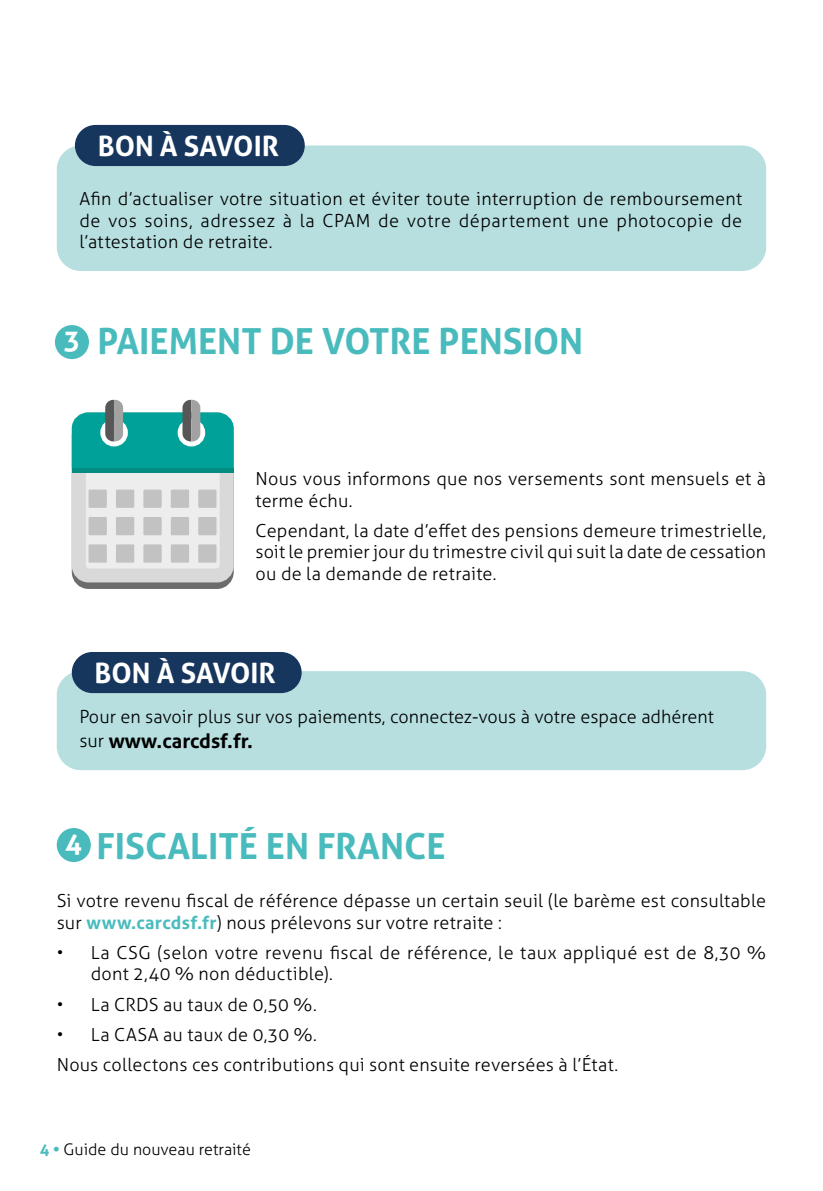
<style>
.page{position:relative;width:823px;height:1191px;background:#fff}
.page>*{position:absolute;margin:0;border:0;box-sizing:border-box;transform-origin:0 0}
.t1{font:700 36px "Aller";color:#4abbbd}
.t2{font:700 28px "Aller";color:#fff}
.t3{font:700 20px "Aller";color:#000}
.t4{font:300 18px/21.6px "Aller";letter-spacing:.01em;color:#000}
.t5{font:300 16px "Aller";color:#000}
.s1{font-size:28px;color:#fff}
.s2{font-weight:300;font-size:18px}
.s3{font-weight:700;color:#4abbbd}
</style>
<div class="page">
<div style="left:57px;top:145px;width:708px;height:126px;background:#b7dfe0;border-radius:24px"></div>
<div style="left:55px;top:325px;width:34px;height:34px;background:#4abbbd;border-radius:50%"></div>
<div style="left:57px;top:828px;width:34px;height:34px;background:#4abbbd;border-radius:50%"></div>
<div style="left:75px;top:125px;width:229px;height:41px;background:#17365d;border-radius:21px"></div>
<div style="left:57px;top:671px;width:708px;height:99px;background:#b7dfe0;border-radius:24px"></div>
<div style="left:72px;top:652px;width:229px;height:41px;background:#17365d;border-radius:21px"></div>
<div style="left:72px;top:419px;width:161px;height:170px;border:14px solid #6c6c6c;border-radius:10px"></div>
<div style="left:79px;top:419px;width:147px;height:156px;background:#ededed;border-radius:10px"></div>
<div style="left:72px;top:412px;width:161px;height:170px;border:14px solid #d9d9d9;border-radius:10px"></div>
<svg style="left:71px;top:400px;width:163px;height:75px"></svg>
<div style="left:88px;top:489px;width:19px;height:19px;background:#c2c2c2"></div>
<div style="left:116px;top:489px;width:18px;height:19px;background:#c2c2c2"></div>
<div style="left:143px;top:489px;width:18px;height:19px;background:#c2c2c2"></div>
<div style="left:171px;top:489px;width:18px;height:19px;background:#c2c2c2"></div>
<div style="left:198px;top:489px;width:18px;height:19px;background:#c2c2c2"></div>
<div style="left:88px;top:517px;width:19px;height:18px;background:#c2c2c2"></div>
<div style="left:116px;top:517px;width:18px;height:18px;background:#c2c2c2"></div>
<div style="left:143px;top:517px;width:18px;height:18px;background:#c2c2c2"></div>
<div style="left:171px;top:517px;width:18px;height:18px;background:#c2c2c2"></div>
<div style="left:198px;top:517px;width:18px;height:18px;background:#c2c2c2"></div>
<div style="left:88px;top:544px;width:19px;height:18px;background:#c2c2c2"></div>
<div style="left:116px;top:544px;width:18px;height:18px;background:#c2c2c2"></div>
<div style="left:143px;top:544px;width:18px;height:18px;background:#c2c2c2"></div>
<div style="left:171px;top:544px;width:18px;height:18px;background:#c2c2c2"></div>
<div style="left:198px;top:544px;width:18px;height:18px;background:#c2c2c2"></div>
<h2 class="t2" style="left:98px;top:129px;width:182px">BON À SAVOIR</h2>
<p class="t4" style="left:79px;top:188px;width:664px;text-align:justify">Afin d’actualiser votre situation et éviter toute interruption de remboursement de vos soins, adressez à la CPAM de votre département une photocopie de l’attestation de retraite.</p>
<h1 class="t1" style="left:63px;top:319px;width:521px"><span class="s1">3</span> PAIEMENT DE VOTRE PENSION</h1>
<p class="t4" style="left:255px;top:468px;width:512px">Nous vous informons que nos versements sont mensuels et à terme échu.</p>
<p class="t4" style="left:255px;top:519px;width:512px;text-align:justify">Cependant, la date d’effet des pensions demeure trimestrielle, soit le premier jour du trimestre civil qui suit la date de cessation ou de la demande de retraite.</p>
<h2 class="t2" style="left:95px;top:656px;width:182px">BON À SAVOIR</h2>
<p class="t4" style="left:79px;top:706px;width:635px">Pour en savoir plus sur vos paiements, connectez-vous à votre espace adhérent</p>
<p class="t3" style="left:79px;top:728px;width:175px"><span class="s2">sur</span> www.carcdsf.fr.</p>
<h1 class="t1" style="left:65px;top:824px;width:382px"><sup>4</sup> FISCALITÉ EN FRANCE</h1>
<p class="t4" style="left:57px;top:890px;width:710px">Si votre revenu fiscal de référence dépasse un certain seuil (le barème est consultable sur <span class="s3">www.carcdsf.fr</span>) nous prélevons sur votre retraite :</p>
<p class="t4" style="left:91px;top:941px;width:676px;text-indent:-34px">• La CSG (selon votre revenu fiscal de référence, le taux appliqué est de 8,30 % dont 2,40 % non déductible).</p>
<p class="t4" style="left:57px;top:993px;width:261px">• La CRDS au taux de 0,50 %.</p>
<p class="t4" style="left:57px;top:1019px;width:562px;line-height:30px">• La CASA au taux de 0,30 %.<br>Nous collectons ces contributions qui sont ensuite reversées à l’État.</p>
<p class="t5" style="left:40px;top:1139px;width:212px"><span class="s3">4 •</span> Guide du nouveau retraité</p>
</div>
